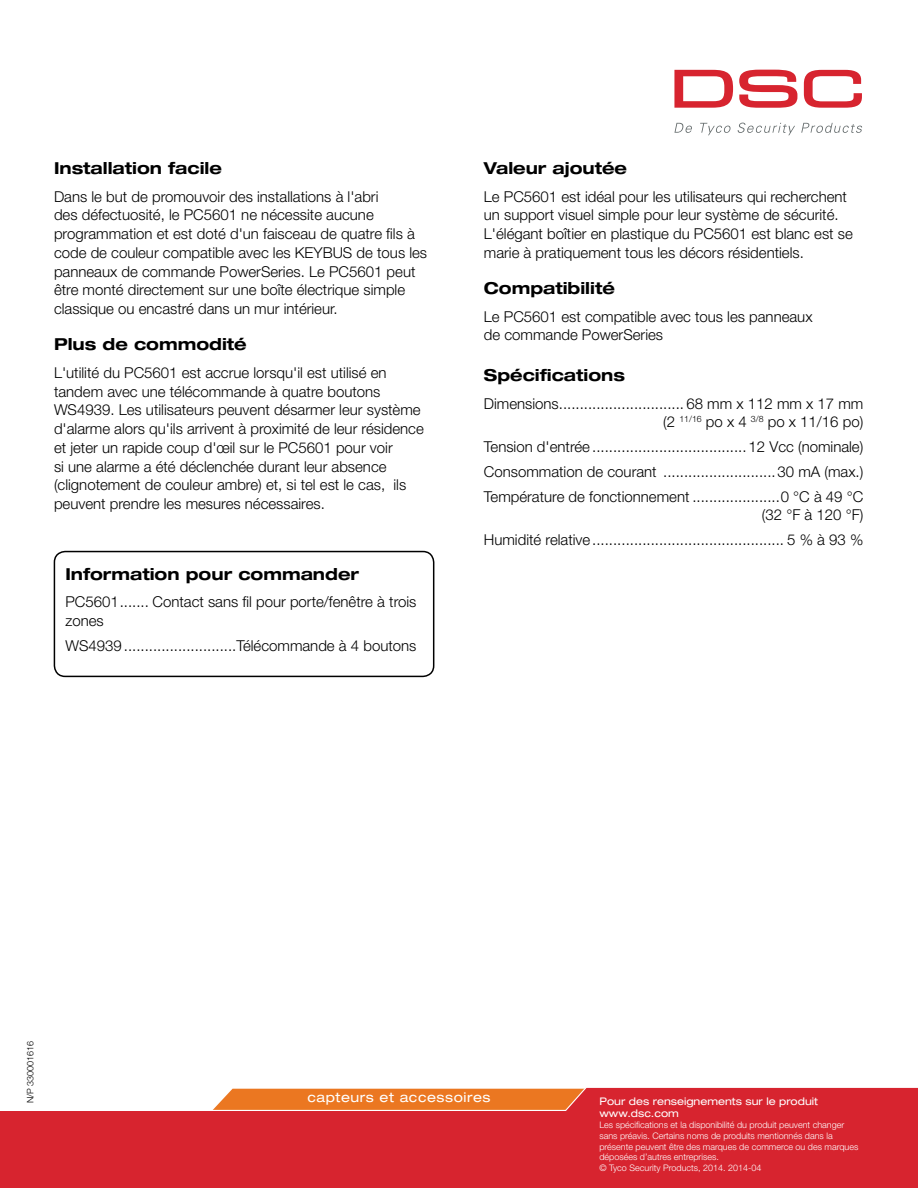
<style>
.page{position:relative;width:918px;height:1188px;background:#fff}
.page>*{position:absolute;margin:0;border:0;box-sizing:border-box;transform-origin:0 0}
.t1{font:700 expanded 16.5px "Helvetica Neue LT Pro";color:#000}
.t2{font:300 15px/18.8px "Helvetica Neue LT Pro";color:#000}
.t3{font:expanded 13.5px "Helvetica Neue LT Pro";letter-spacing:.04em;color:#fff}
.t4{font:expanded 10.5px/12.6px "Helvetica Neue LT Pro";color:#fff}
.t5{font:300 9px/10.8px "Helvetica Neue LT Pro";color:#fff}
.t6{font:300 9px "Helvetica Neue LT Pro";color:#000}
</style>
<div class="page">
<svg style="left:0;top:1087px;width:918px;height:101px;background:#db3a3c"></svg>
<svg style="left:674px;top:70px;width:59px;height:38px"></svg>
<svg style="left:739px;top:70px;width:59px;height:38px"></svg>
<svg style="left:804px;top:70px;width:58px;height:38px"></svg>
<svg style="left:674px;top:123px;width:18px;height:10px"></svg>
<svg style="left:700px;top:123px;width:31px;height:12px"></svg>
<svg style="left:737px;top:123px;width:58px;height:12px"></svg>
<svg style="left:801px;top:123px;width:61px;height:10px"></svg>
<div style="left:54px;top:551px;width:380px;height:126px;border:2px solid #000;border-radius:11px"></div>
<p class="t1" style="left:54px;top:158px;width:169px">Installation facile</p>
<p class="t2" style="left:54px;top:187px;width:375px">Dans le but de promouvoir des installations à l'abri<br>des défectuosité, le PC5601 ne nécessite aucune programmation et est doté d'un faisceau de quatre fils à code de couleur compatible avec les KEYBUS de tous les panneaux de commande PowerSeries. Le PC5601 peut être monté directement sur une boîte électrique simple classique ou encastré dans un mur intérieur.</p>
<p class="t1" style="left:54px;top:334px;width:194px">Plus de commodité</p>
<p class="t2" style="left:54px;top:363px;width:371px">L'utilité du PC5601 est accrue lorsqu'il est utilisé en tandem avec une télécommande à quatre boutons WS4939. Les utilisateurs peuvent désarmer leur système d'alarme alors qu'ils arrivent à proximité de leur résidence et jeter un rapide coup d'œil sur le PC5601 pour voir<br>si une alarme a été déclenchée durant leur absence (clignotement de couleur ambre) et, si tel est le cas, ils peuvent prendre les mesures nécessaires.</p>
<p class="t1" style="left:65px;top:563px;width:295px">Information pour commander</p>
<p class="t2" style="left:65px;top:592px;width:352px">PC5601....... Contact sans fil pour porte/fenêtre à trois zones</p>
<p class="t2" style="left:65px;top:636px;width:352px">WS4939...........................Télécommande à 4 boutons</p>
<p class="t1" style="left:484px;top:158px;width:145px">Valeur ajoutée</p>
<p class="t2" style="left:484px;top:187px;width:370px">Le PC5601 est idéal pour les utilisateurs qui recherchent un support visuel simple pour leur système de sécurité.<br>L'élégant boîtier en plastique du PC5601 est blanc est se marie à pratiquement tous les décors résidentiels.</p>
<p class="t1" style="left:484px;top:278px;width:133px">Compatibilité</p>
<p class="t2" style="left:484px;top:307px;width:330px">Le PC5601 est compatible avec tous les panneaux de commande PowerSeries</p>
<p class="t1" style="left:484px;top:365px;width:143px">Spécifications</p>
<p class="t2" style="left:484px;top:394px;width:381px;text-align:right">Dimensions.............................. 68 mm x 112 mm x 17 mm (2 <sup>11/16</sup> po x 4 <sup>3/8</sup> po x 11/16 po)</p>
<p class="t2" style="left:484px;top:434px;width:381px;line-height:24.8px;text-align:justify">Tension d'entrée .....................................12 Vcc (nominale)<br>Consommation de courant ...........................30 mA (max.)<br>Température de fonctionnement .....................0 °C à 49 °C</p>
<p class="t2" style="left:484px;top:502px;width:381px;line-height:24.8px;text-align:right">(32 °F à 120 °F)<br>Humidité relative .............................................. 5 % à 93 %</p>
<p class="t6" style="left:25px;top:1103px;width:64px;rotate:-90deg">N/P 330001616</p>
<p class="t3" style="left:307px;top:1089px;width:185px">capteurs et accessoires</p>
<p class="t4" style="left:599px;top:1094px;width:220px">Pour des renseignements sur le produit www.dsc.com</p>
<p class="t5" style="left:599px;top:1119px;width:260px">Les spécifications et la disponibilité du produit peuvent changer sans préavis. Certains noms de produits mentionnés dans la présente peuvent être des marques de commerce ou des marques déposées d’autres entreprises.<br>© Tyco Security Products, 2014. 2014-04</p>
</div>
